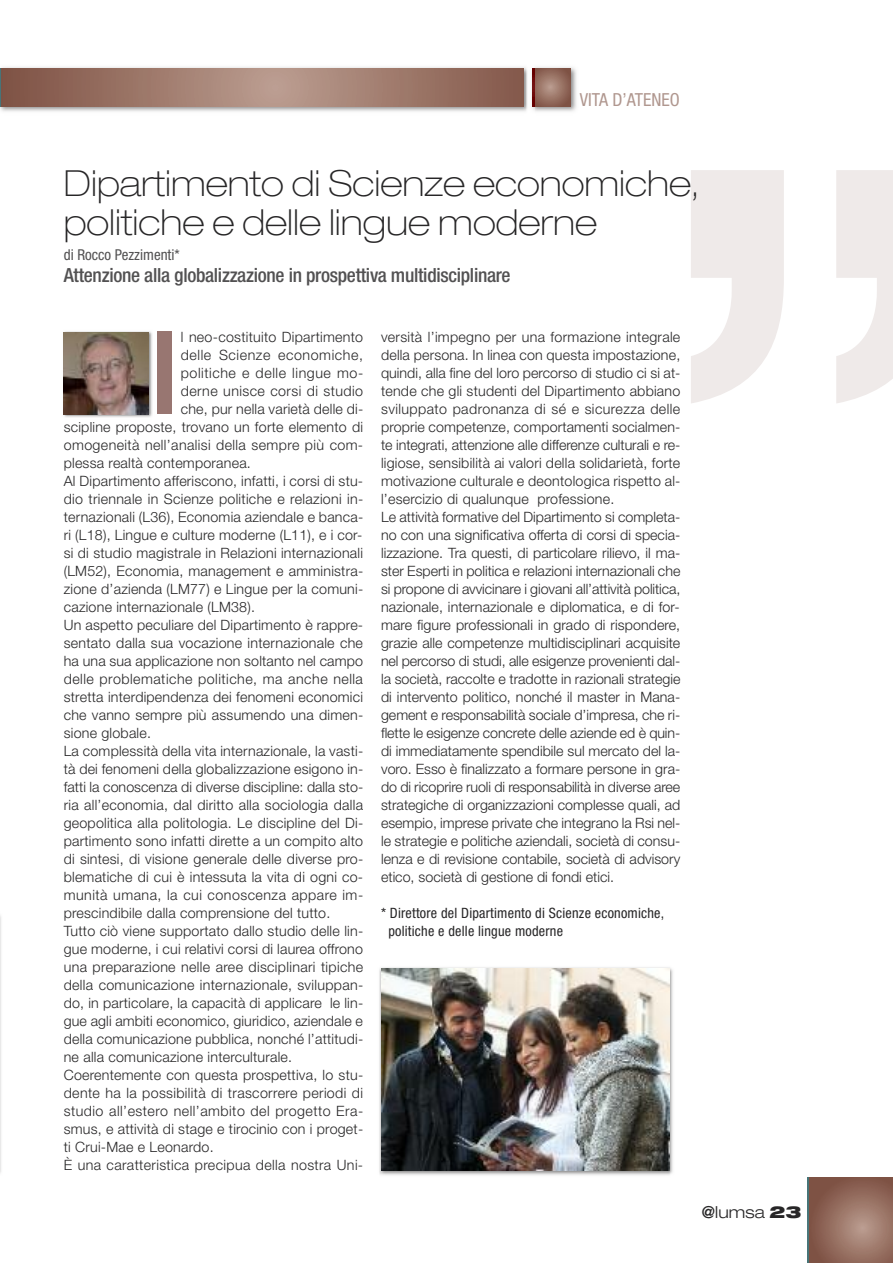
<style>
.page{position:relative;width:893px;height:1263px;background:#fff}
.page>*{position:absolute;margin:0;border:0;box-sizing:border-box;transform-origin:0 0}
.t1{font:500 condensed 815.55px "Helvetica Neue LT Pro";color:#efeae9}
.t2{font:500 115.05px "Helvetica Neue LT Pro";color:#987671}
.t3{font:100 expanded 36px/39px "Helvetica Neue LT Pro";color:#272627}
.t4{font:500 condensed 19.5px "Helvetica Neue LT Pro";letter-spacing:-.015em;color:#525152}
.t5{font:condensed 18px "Helvetica Neue LT Std";color:#b0978f}
.t6{font:300 expanded 16.5px "Helvetica Neue LT Pro";letter-spacing:.01em;color:#272627}
.t7{font:condensed 15px "Helvetica Neue LT Pro";color:#525152}
.t8{font:300 14.25px/18px "Helvetica Neue LT Pro";letter-spacing:.015em;color:#272627}
.t9{font:300 14.25px "Helvetica Neue LT Pro";letter-spacing:.035em;color:#272627}
.t10{font:condensed 14.25px/18px "Helvetica Neue LT Pro";letter-spacing:.015em;color:#272627}
.t11{font:300 14.25px "Helvetica Neue LT Pro";letter-spacing:.04em;color:#272627}
.s1{font-weight:500}
.s2{font-weight:900}
</style>
<div class="page">
<svg style="left:807px;top:1178px;width:3px;height:85px"></svg>
<svg style="left:810px;top:1178px;width:83px;height:85px;background:#936c5e"></svg>
<img style="left:535px;top:67px;width:42px;height:45px">
<svg style="left:535px;top:68px;width:35px;height:38px"></svg>
<img style="left:0;top:67px;width:535px;height:45px">
<img style="left:532px;top:68px;width:3px;height:38px">
<hr style="left:0;top:68px;width:1px;height:38px;background:#477478">
<svg style="left:1px;top:68px;width:522px;height:38px;background:#9d786a"></svg>
<img style="left:63px;top:331px;width:89px;height:87px">
<img style="left:64px;top:332px;width:85px;height:82px">
<img style="left:379px;top:967px;width:294px;height:208px">
<img style="left:381px;top:968px;width:288px;height:202px">
<img style="left:0;top:916px;width:1px;height:257px">
<p class="t5" style="left:580px;top:94px;width:102px">VITA D’ATENEO</p>
<h3 class="t3" style="left:64px;top:167px;width:637px">Dipartimento di Scienze economiche, politiche e delle lingue moderne</h3>
<p class="t7" style="left:64px;top:250px;width:118px">di Rocco Pezzimenti*</p>
<h3 class="t4" style="left:64px;top:268px;width:448px">Attenzione alla globalizzazione in prospettiva multidisciplinare</h3>
<h1 class="t1" style="left:636px;top:170px;width:349px">”</h1>
<p class="t8" style="left:381px;top:329px;width:301px">versità l’impegno per una formazione integrale della persona. In linea con questa impostazione, quindi, alla fine del loro percorso di studio ci si at&shy;tende che gli studenti del Dipartimento abbiano sviluppato padronanza di sé e sicurezza delle proprie competenze, comportamenti socialmen&shy;te integrati, attenzione alle differenze culturali e re&shy;ligiose, sensibilità ai valori della solidarietà, forte motivazione culturale e deontologica rispetto al&shy;l’esercizio di qualunque professione.<br>Le attività formative del Dipartimento si completa&shy;no con una significativa offerta di corsi di specia&shy;lizzazione. Tra questi, di particolare rilievo, il ma&shy;ster Esperti in politica e relazioni internazionali che si propone di avvicinare i giovani all’attività politica, nazionale, internazionale e diplomatica, e di for&shy;mare figure professionali in grado di rispondere, grazie alle competenze multidisciplinari acquisite nel percorso di studi, alle esigenze provenienti dal&shy;la società, raccolte e tradotte in razionali strategie di intervento politico, nonché il master in Mana&shy;gement e responsabilità sociale d’impresa, che ri&shy;flette le esigenze concrete delle aziende ed è quin&shy;di immediatamente spendibile sul mercato del la&shy;voro. Esso è finalizzato a formare persone in gra&shy;do di ricoprire ruoli di responsabilità in diverse aree strategiche di organizzazioni complesse quali, ad esempio, imprese private che integrano la Rsi nel&shy;le strategie e politiche aziendali, società di consu&shy;lenza e di revisione contabile, società di advisory etico, società di gestione di fondi etici.</p>
<p class="t10" style="left:388px;top:905px;width:277px;text-indent:-7px">* Direttore del Dipartimento di Scienze economiche, politiche e delle lingue moderne</p>
<h2 class="t2" style="left:149px;top:332px;width:33px">I</h2>
<p class="t8" style="left:181px;top:329px;width:184px">l neo-costituito Dipartimento</p>
<p class="t11" style="left:181px;top:350px;width:184px">delle Scienze economiche,</p>
<p class="t11" style="left:181px;top:368px;width:184px">politiche e delle lingue mo-</p>
<p class="t8" style="left:181px;top:383px;width:184px">derne unisce corsi di studio</p>
<p class="t8" style="left:181px;top:401px;width:184px">che, pur nella varietà delle di-</p>
<p class="t8" style="left:64px;top:419px;width:301px">scipline proposte, trovano un forte elemento di</p>
<p class="t8" style="left:64px;top:437px;width:301px">omogeneità nell’analisi della sempre più com-</p>
<p class="t8" style="left:64px;top:455px;width:189px">plessa realtà contemporanea.</p>
<p class="t8" style="left:64px;top:473px;width:301px">Al Dipartimento afferiscono, infatti, i corsi di stu-</p>
<p class="t8" style="left:64px;top:491px;width:301px">dio triennale in Scienze politiche e relazioni in-</p>
<p class="t8" style="left:64px;top:509px;width:301px">ternazionali (L36), Economia aziendale e banca-</p>
<p class="t8" style="left:64px;top:527px;width:300px">ri (L18), Lingue e culture moderne (L11), e i cor-</p>
<p class="t8" style="left:64px;top:545px;width:301px">si di studio magistrale in Relazioni internazionali</p>
<p class="t8" style="left:64px;top:563px;width:301px">(LM52), Economia, management e amministra-</p>
<p class="t8" style="left:64px;top:581px;width:301px">zione d’azienda (LM77) e Lingue per la comuni-</p>
<p class="t8" style="left:64px;top:599px;width:193px">cazione internazionale (LM38).</p>
<p class="t8" style="left:64px;top:617px;width:301px">Un aspetto peculiare del Dipartimento è rappre-</p>
<p class="t8" style="left:64px;top:635px;width:301px">sentato dalla sua vocazione internazionale che</p>
<p class="t8" style="left:64px;top:653px;width:301px">ha una sua applicazione non soltanto nel campo</p>
<p class="t9" style="left:64px;top:674px;width:301px">delle problematiche politiche, ma anche nella</p>
<p class="t8" style="left:64px;top:689px;width:301px">stretta interdipendenza dei fenomeni economici</p>
<p class="t8" style="left:64px;top:707px;width:301px">che vanno sempre più assumendo una dimen-</p>
<p class="t8" style="left:64px;top:725px;width:89px">sione globale.</p>
<p class="t8" style="left:64px;top:743px;width:301px">La complessità della vita internazionale, la vasti-</p>
<p class="t8" style="left:64px;top:761px;width:301px">tà dei fenomeni della globalizzazione esigono in-</p>
<p class="t8" style="left:64px;top:779px;width:301px">fatti la conoscenza di diverse discipline: dalla sto-</p>
<p class="t8" style="left:64px;top:797px;width:301px">ria all’economia, dal diritto alla sociologia dalla</p>
<p class="t8" style="left:64px;top:815px;width:301px">geopolitica alla politologia. Le discipline del Di-</p>
<p class="t8" style="left:64px;top:833px;width:301px">partimento sono infatti dirette a un compito alto</p>
<p class="t8" style="left:64px;top:851px;width:301px">di sintesi, di visione generale delle diverse pro-</p>
<p class="t8" style="left:64px;top:869px;width:301px">blematiche di cui è intessuta la vita di ogni co-</p>
<p class="t9" style="left:64px;top:890px;width:301px">munità umana, la cui conoscenza appare im-</p>
<p class="t8" style="left:64px;top:905px;width:268px">prescindibile dalla comprensione del tutto.</p>
<p class="t8" style="left:64px;top:923px;width:301px">Tutto ciò viene supportato dallo studio delle lin-</p>
<p class="t8" style="left:64px;top:941px;width:301px">gue moderne, i cui relativi corsi di laurea offrono</p>
<p class="t8" style="left:64px;top:959px;width:301px">una preparazione nelle aree disciplinari tipiche</p>
<p class="t8" style="left:64px;top:977px;width:301px">della comunicazione internazionale, sviluppan-</p>
<p class="t8" style="left:64px;top:995px;width:301px">do, in particolare, la capacità di applicare le lin-</p>
<p class="t8" style="left:64px;top:1013px;width:301px">gue agli ambiti economico, giuridico, aziendale e</p>
<p class="t8" style="left:64px;top:1031px;width:301px">della comunicazione pubblica, nonché l’attitudi-</p>
<p class="t8" style="left:64px;top:1049px;width:230px">ne alla comunicazione interculturale.</p>
<p class="t8" style="left:64px;top:1067px;width:301px">Coerentemente con questa prospettiva, lo stu-</p>
<p class="t8" style="left:64px;top:1085px;width:301px">dente ha la possibilità di trascorrere periodi di</p>
<p class="t9" style="left:64px;top:1106px;width:301px">studio all’estero nell’ambito del progetto Era-</p>
<p class="t8" style="left:64px;top:1121px;width:301px">smus, e attività di stage e tirocinio con i proget-</p>
<p class="t8" style="left:64px;top:1139px;width:151px">ti Crui-Mae e Leonardo.</p>
<p class="t8" style="left:64px;top:1157px;width:301px">È una caratteristica precipua della nostra Uni-</p>
<p class="t6" style="left:702px;top:1206px;width:101px"><span class="s1">@</span>lumsa <span class="s2">23</span></p>
</div>
